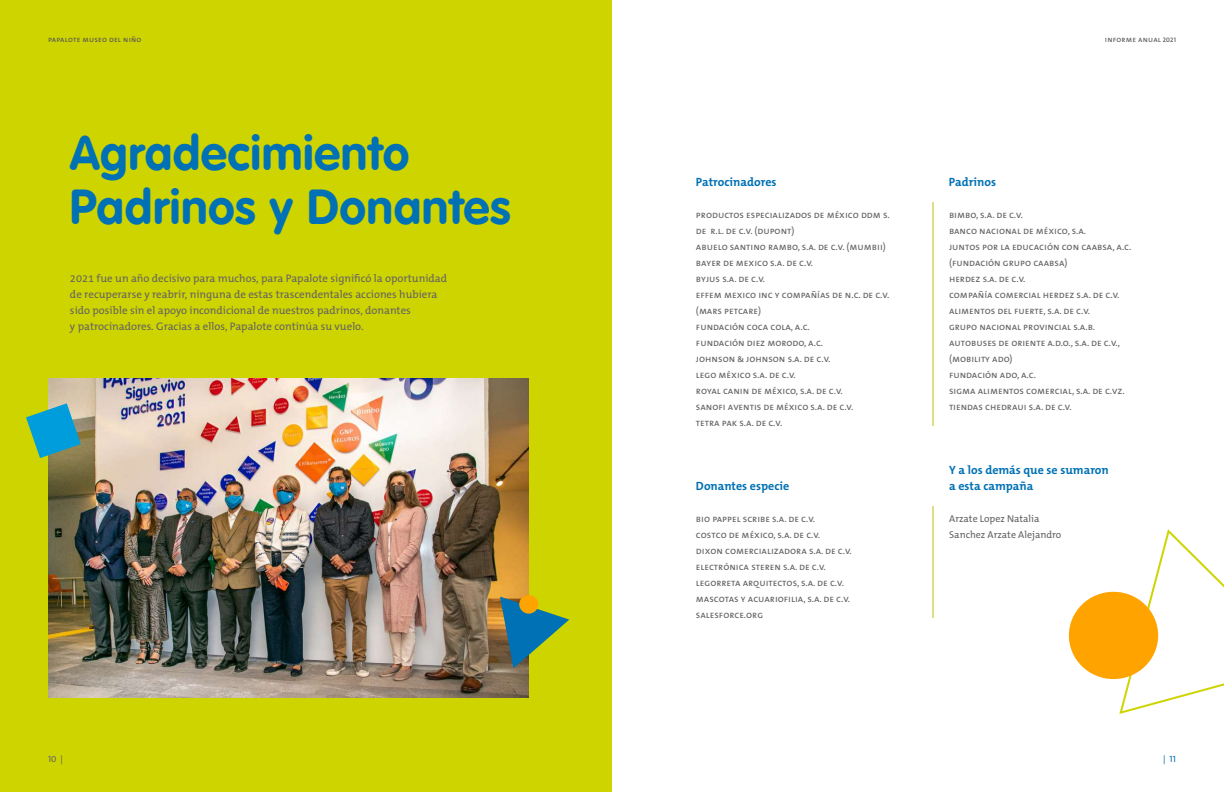
<style>
.page{position:relative;width:1224px;height:792px;background:#fff}
.page>*{position:absolute;margin:0;border:0;box-sizing:border-box;transform-origin:0 0}
.t1{font:700 48px/54px "VAG Rounded LT Pro";letter-spacing:.01em;color:#0071b4}
.t2{font:700 12px/16px "The Mix B W7";color:#0071b4}
.t3{font:11px/16px "The Mix B W5 Plain";color:#646363}
.t4{font:10px/16px "The Mix Regular Caps";color:#646363}
.t5{font:10px/16px "The Mix B W5 Plain";color:#646363}
.t6{font:9px "The Mix Regular Caps";color:#0071b4}
.t7{font:9px "The Mix Regular Caps";color:#646363}
.t8{font:8px "The Mix Regular Caps";letter-spacing:.025em;color:#575756}
.s1{font-family:"The Mix Semi Bold Caps";font-size:6.5px}
</style>
<div class="page">
<div style="left:0;top:0;width:612px;height:792px;background:#ced400"></div>
<hr style="left:933px;top:202px;width:1px;height:224px;background:#bebe06">
<hr style="left:933px;top:506px;width:1px;height:112px;background:#bebe06">
<img style="left:48px;top:378px;width:480px;height:320px">
<svg style="left:1119px;top:529px;width:105px;height:185px"></svg>
<div style="left:1069px;top:592px;width:89px;height:87px;background:#ffa300;border-radius:50%"></div>
<svg style="left:26px;top:403px;width:55px;height:55px"></svg>
<svg style="left:500px;top:597px;width:69px;height:71px"></svg>
<div style="left:519px;top:595px;width:19px;height:19px;background:#ffa300;border-radius:50%"></div>
<p class="t8" style="left:48px;top:33px;width:95px">papalote museo del niño</p>
<h1 class="t1" style="left:70px;top:127px;width:442px">Agradecimiento<br>Padrinos y Donantes</h1>
<p class="t3" style="left:70px;top:270px;width:379px">2021 fue un año decisivo para muchos, para Papalote significó la oportunidad de recuperarse y reabrir, ninguna de estas trascendentales acciones hubiera sido posible sin el apoyo incondicional de nuestros padrinos, donantes<br>y patrocinadores. Gracias a ellos, Papalote continúa su vuelo.</p>
<p class="t7" style="left:48px;top:751px;width:16px">10 |</p>
<p class="t8" style="left:1105px;top:33px;width:73px">informe anual <span class="s1">2021</span></p>
<p class="t2" style="left:696px;top:174px;width:82px">Patrocinadores</p>
<p class="t2" style="left:949px;top:174px;width:49px">Padrinos</p>
<p class="t4" style="left:949px;top:206px;width:184px">bimbo, s.a. de c.v.<br>banco nacional de méxico, s.a.<br>juntos por la educación con caabsa, a.c. (fundación grupo caabsa)<br>herdez s.a. de c.v.<br>compañía comercial herdez s.a. de c.v. alimentos del fuerte, s.a. de c.v.<br>grupo nacional provincial s.a.b. autobuses de oriente a.d.o., s.a. de c.v., (mobility ado)<br>fundación ado, a.c.<br>sigma alimentos comercial, s.a. de c.vz. tiendas chedraui s.a. de c.v.</p>
<p class="t4" style="left:696px;top:206px;width:195px">productos especializados de méxico ddm s. de r.l. de c.v. (dupont)<br>abuelo santino rambo, s.a. de c.v. (mumbii) bayer de mexico s.a. de c.v.<br>byjus s.a. de c.v.<br>effem mexico inc y compañías de n.c. de c.v. (mars petcare)<br>fundación coca cola, a.c.<br>fundación diez morodo, a.c.<br>johnson &amp; johnson s.a. de c.v.<br>lego méxico s.a. de c.v.<br>royal canin de méxico, s.a. de c.v.<br>sanofi aventis de méxico s.a. de c.v.<br>tetra pak s.a. de c.v.</p>
<p class="t2" style="left:696px;top:478px;width:95px">Donantes especie</p>
<p class="t2" style="left:949px;top:462px;width:161px">Y a los demás que se sumaron a esta campaña</p>
<p class="t4" style="left:696px;top:510px;width:157px">bio pappel scribe s.a. de c.v.<br>costco de méxico, s.a. de c.v.<br>dixon comercializadora s.a. de c.v. electrónica steren s.a. de c.v. legorreta arquitectos, s.a. de c.v. mascotas y acuariofilia, s.a. de c.v. salesforce.org</p>
<p class="t5" style="left:949px;top:511px;width:114px">Arzate Lopez Natalia<br>Sanchez Arzate Alejandro</p>
<p class="t6" style="left:1163px;top:751px;width:14px">| 11</p>
</div>
